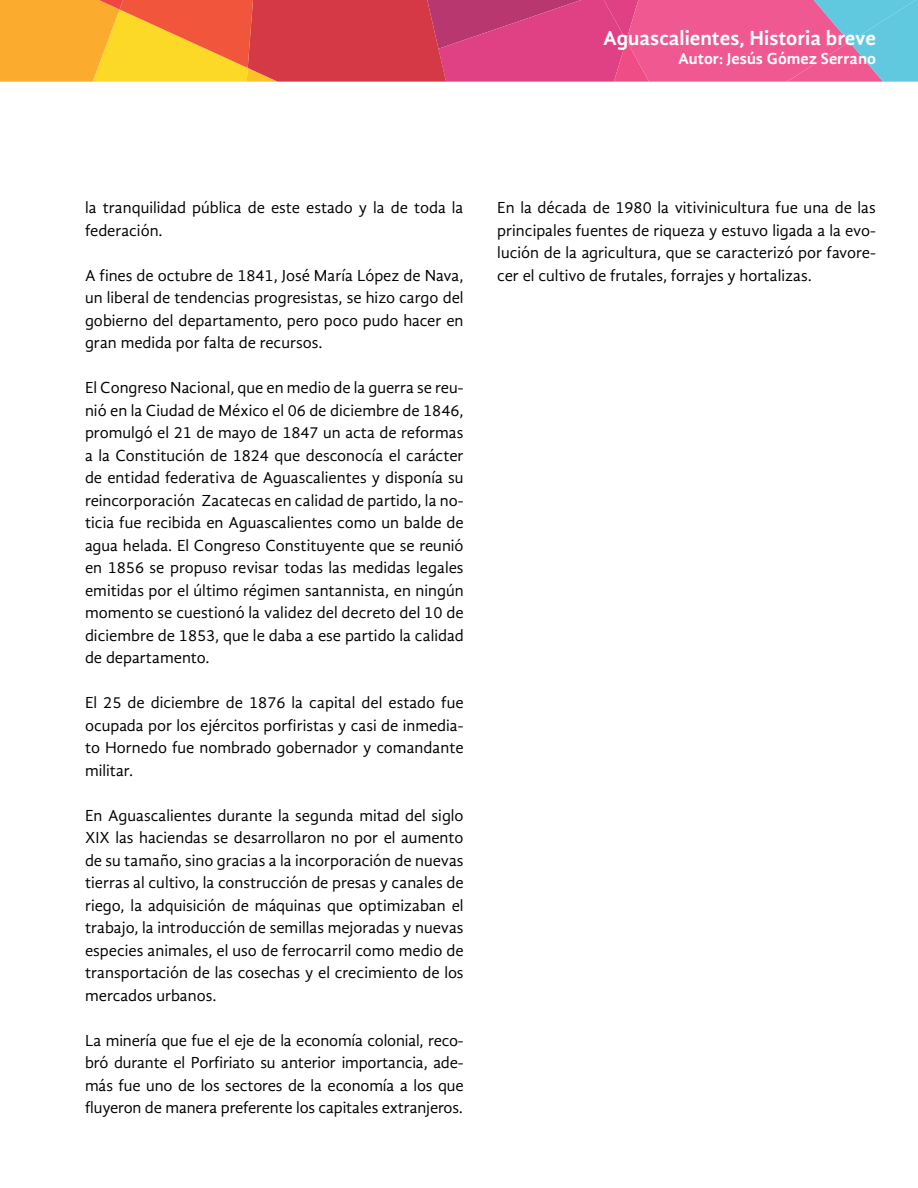
<style>
.page{position:relative;width:918px;height:1188px;background:#fff}
.page>*{position:absolute;margin:0;border:0;box-sizing:border-box;transform-origin:0 0}
.t1{font:700 21px "Gandhi Sans";color:#fff}
.t2{font:16.5px/22.5px "Gandhi Sans";color:#000;text-align:justify}
.t3{font:700 16.5px "Gandhi Sans";color:#fff}
</style>
<div class="page">
<svg style="left:0;top:0;width:918px;height:82px;background:#dd6a68"></svg>
<p class="t1" style="left:603px;top:26px;width:274px">Aguascalientes, Historia breve</p>
<p class="t3" style="left:678px;top:49px;width:199px">Autor: Jesús Gómez Serrano</p>
<p class="t2" style="left:85px;top:197px;width:380px">la tranquilidad pública de este estado y la de toda la federación.</p>
<p class="t2" style="left:85px;top:264px;width:380px">A fines de octubre de 1841, José María López de Nava, un liberal de tendencias progresistas, se hizo cargo del gobierno del departamento, pero poco pudo hacer en gran medida por falta de recursos.</p>
<p class="t2" style="left:85px;top:377px;width:380px">El Congreso Nacional, que en medio de la guerra se reu&shy;nió en la Ciudad de México el 06 de diciembre de 1846, promulgó el 21 de mayo de 1847 un acta de reformas a la Constitución de 1824 que desconocía el carácter de entidad federativa de Aguascalientes y disponía su reincorporación Zacatecas en calidad de partido, la no&shy;ticia fue recibida en Aguascalientes como un balde de agua helada. El Congreso Constituyente que se reunió en 1856 se propuso revisar todas las medidas legales emitidas por el último régimen santannista, en ningún momento se cuestionó la validez del decreto del 10 de diciembre de 1853, que le daba a ese partido la calidad de departamento.</p>
<p class="t2" style="left:85px;top:692px;width:380px">El 25 de diciembre de 1876 la capital del estado fue ocupada por los ejércitos porfiristas y casi de inmedia&shy;to Hornedo fue nombrado gobernador y comandante militar.</p>
<p class="t2" style="left:85px;top:804px;width:380px">En Aguascalientes durante la segunda mitad del siglo XIX las haciendas se desarrollaron no por el aumento de su tamaño, sino gracias a la incorporación de nuevas tierras al cultivo, la construcción de presas y canales de riego, la adquisición de máquinas que optimizaban el trabajo, la introducción de semillas mejoradas y nuevas especies animales, el uso de ferrocarril como medio de transportación de las cosechas y el crecimiento de los mercados urbanos.</p>
<p class="t2" style="left:85px;top:1029px;width:380px">La minería que fue el eje de la economía colonial, reco&shy;bró durante el Porfiriato su anterior importancia, ade&shy;más fue uno de los sectores de la economía a los que fluyeron de manera preferente los capitales extranjeros.</p>
<p class="t2" style="left:497px;top:197px;width:380px">En la década de 1980 la vitivinicultura fue una de las principales fuentes de riqueza y estuvo ligada a la evo&shy;lución de la agricultura, que se caracterizó por favore&shy;cer el cultivo de frutales, forrajes y hortalizas.</p>
</div>
